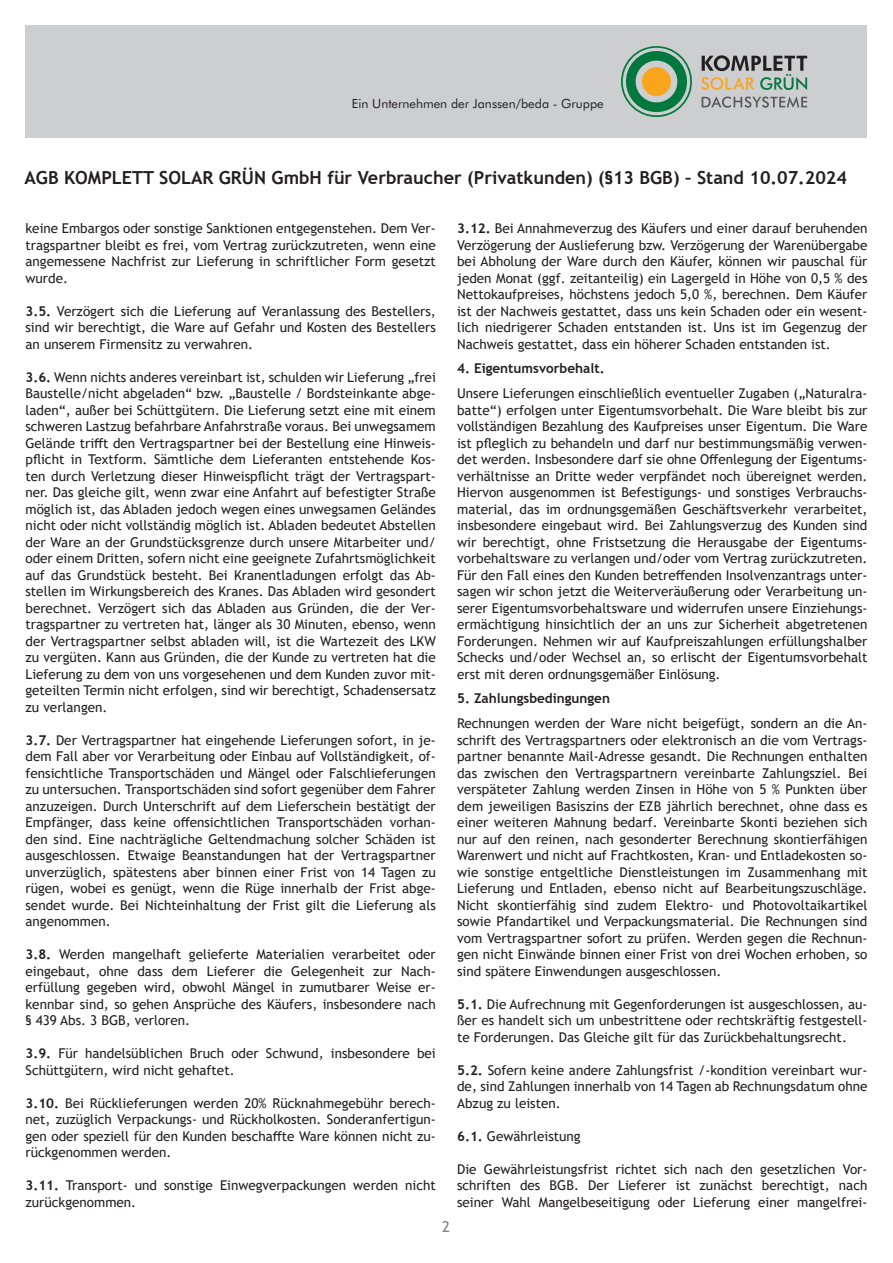
<style>
.page{position:relative;width:893px;height:1263px;background:#fff}
.page>*{position:absolute;margin:0;border:0;box-sizing:border-box;transform-origin:0 0}
.t1{font:700 18px "Trebuchet MS";color:#231f20}
.t2{font:15px "Trebuchet MS";color:#808285}
.t3{font:13.5px/16.5px "Trebuchet MS";color:#231f20;text-align:justify}
.t4{font:700 13.5px "Trebuchet MS";color:#231f20}
.t5{font:12.6px "Futura BT";color:#231f20}
.s1{font-weight:700}
</style>
<div class="page">
<div style="left:26px;top:26px;width:841px;height:112px;background:#cdced0"></div>
<svg style="left:621px;top:46px;width:186px;height:71px"></svg>
<p class="t5" style="left:352px;top:95px;width:253px">Ein Unternehmen der Janssen/beda - Gruppe</p>
<h1 class="t1" style="left:25px;top:166px;width:824px">AGB KOMPLETT SOLAR GRÜN GmbH für Verbraucher (Privatkunden) (§13 BGB) – Stand 10.07.2024</h1>
<p class="t3" style="left:26px;top:220px;width:412px">keine Embargos oder sonstige Sanktionen entgegenstehen. Dem Ver&shy;tragspartner bleibt es frei, vom Vertrag zurückzutreten, wenn eine angemessene Nachfrist zur Lieferung in schriftlicher Form gesetzt wurde.</p>
<p class="t3" style="left:26px;top:303px;width:412px"><span class="s1">3.5.</span> Verzögert sich die Lieferung auf Veranlassung des Bestellers, sind wir berechtigt, die Ware auf Gefahr und Kosten des Bestellers an unserem Firmensitz zu verwahren.</p>
<p class="t3" style="left:26px;top:369px;width:412px"><span class="s1">3.6.</span> Wenn nichts anderes vereinbart ist, schulden wir Lieferung „frei Baustelle/nicht abgeladen“ bzw. „Baustelle / Bordsteinkante abge&shy;laden“, außer bei Schüttgütern. Die Lieferung setzt eine mit einem schweren Lastzug befahrbare Anfahrstraße voraus. Bei unwegsamem Gelände trifft den Vertragspartner bei der Bestellung eine Hinweis&shy;pflicht in Textform. Sämtliche dem Lieferanten entstehende Kos&shy;ten durch Verletzung dieser Hinweispflicht trägt der Vertragspart&shy;ner. Das gleiche gilt, wenn zwar eine Anfahrt auf befestigter Straße möglich ist, das Abladen jedoch wegen eines unwegsamen Geländes nicht oder nicht vollständig möglich ist. Abladen bedeutet Abstellen der Ware an der Grundstücksgrenze durch unsere Mitarbeiter und/ oder einem Dritten, sofern nicht eine geeignete Zufahrtsmöglichkeit auf das Grundstück besteht. Bei Kranentladungen erfolgt das Ab&shy;stellen im Wirkungsbereich des Kranes. Das Abladen wird gesondert berechnet. Verzögert sich das Abladen aus Gründen, die der Ver&shy;tragspartner zu vertreten hat, länger als 30 Minuten, ebenso, wenn der Vertragspartner selbst abladen will, ist die Wartezeit des LKW zu vergüten. Kann aus Gründen, die der Kunde zu vertreten hat die Lieferung zu dem von uns vorgesehenen und dem Kunden zuvor mit&shy;geteilten Termin nicht erfolgen, sind wir berechtigt, Schadensersatz zu verlangen.</p>
<p class="t3" style="left:26px;top:732px;width:412px"><span class="s1">3.7.</span> Der Vertragspartner hat eingehende Lieferungen sofort, in je&shy;dem Fall aber vor Verarbeitung oder Einbau auf Vollständigkeit, of&shy;fensichtliche Transportschäden und Mängel oder Falschlieferungen zu untersuchen. Transportschäden sind sofort gegenüber dem Fahrer anzuzeigen. Durch Unterschrift auf dem Lieferschein bestätigt der Empfänger, dass keine offensichtlichen Transportschäden vorhan&shy;den sind. Eine nachträgliche Geltendmachung solcher Schäden ist ausgeschlossen. Etwaige Beanstandungen hat der Vertragspartner unverzüglich, spätestens aber binnen einer Frist von 14 Tagen zu rügen, wobei es genügt, wenn die Rüge innerhalb der Frist abge&shy;sendet wurde. Bei Nichteinhaltung der Frist gilt die Lieferung als angenommen.</p>
<p class="t3" style="left:26px;top:946px;width:412px"><span class="s1">3.8.</span> Werden mangelhaft gelieferte Materialien verarbeitet oder eingebaut, ohne dass dem Lieferer die Gelegenheit zur Nach&shy;erfüllung gegeben wird, obwohl Mängel in zumutbarer Weise er&shy;kennbar sind, so gehen Ansprüche des Käufers, insbesondere nach § 439 Abs. 3 BGB, verloren.</p>
<p class="t3" style="left:26px;top:1045px;width:412px"><span class="s1">3.9.</span> Für handelsüblichen Bruch oder Schwund, insbesondere bei<br>Schüttgütern, wird nicht gehaftet.</p>
<p class="t3" style="left:26px;top:1095px;width:412px"><span class="s1">3.10.</span> Bei Rücklieferungen werden 20% Rücknahmegebühr berech&shy;net, zuzüglich Verpackungs- und Rückholkosten. Sonderanfertigun&shy;gen oder speziell für den Kunden beschaffte Ware können nicht zu&shy;rückgenommen werden.</p>
<p class="t3" style="left:26px;top:1177px;width:412px"><span class="s1">3.11.</span> Transport- und sonstige Einwegverpackungen werden nicht zurückgenommen.</p>
<p class="t3" style="left:457px;top:220px;width:412px"><span class="s1">3.12.</span> Bei Annahmeverzug des Käufers und einer darauf beruhenden Verzögerung der Auslieferung bzw. Verzögerung der Warenübergabe bei Abholung der Ware durch den Käufer, können wir pauschal für jeden Monat (ggf. zeitanteilig) ein Lagergeld in Höhe von 0,5 % des Nettokaufpreises, höchstens jedoch 5,0 %, berechnen. Dem Käufer ist der Nachweis gestattet, dass uns kein Schaden oder ein wesent&shy;lich niedrigerer Schaden entstanden ist. Uns ist im Gegenzug der Nachweis gestattet, dass ein höherer Schaden entstanden ist.</p>
<p class="t4" style="left:457px;top:360px;width:149px">4. Eigentumsvorbehalt.</p>
<p class="t3" style="left:457px;top:385px;width:412px">Unsere Lieferungen einschließlich eventueller Zugaben („Naturalra&shy;batte“) erfolgen unter Eigentumsvorbehalt. Die Ware bleibt bis zur vollständigen Bezahlung des Kaufpreises unser Eigentum. Die Ware ist pfleglich zu behandeln und darf nur bestimmungsmäßig verwen&shy;det werden. Insbesondere darf sie ohne Offenlegung der Eigentums&shy;verhältnisse an Dritte weder verpfändet noch übereignet werden.<br>Hiervon ausgenommen ist Befestigungs- und sonstiges Verbrauchs&shy;material, das im ordnungsgemäßen Geschäftsverkehr verarbeitet, insbesondere eingebaut wird. Bei Zahlungsverzug des Kunden sind wir berechtigt, ohne Fristsetzung die Herausgabe der Eigentums&shy;vorbehaltsware zu verlangen und/oder vom Vertrag zurückzutreten.<br>Für den Fall eines den Kunden betreffenden Insolvenzantrags unter&shy;sagen wir schon jetzt die Weiterveräußerung oder Verarbeitung un&shy;serer Eigentumsvorbehaltsware und widerrufen unsere Einziehungs&shy;ermächtigung hinsichtlich der an uns zur Sicherheit abgetretenen Forderungen. Nehmen wir auf Kaufpreiszahlungen erfüllungshalber Schecks und/oder Wechsel an, so erlischt der Eigentumsvorbehalt erst mit deren ordnungsgemäßer Einlösung.</p>
<p class="t4" style="left:457px;top:690px;width:154px">5. Zahlungsbedingungen</p>
<p class="t3" style="left:457px;top:715px;width:412px">Rechnungen werden der Ware nicht beigefügt, sondern an die An&shy;schrift des Vertragspartners oder elektronisch an die vom Vertrags&shy;partner benannte Mail-Adresse gesandt. Die Rechnungen enthalten das zwischen den Vertragspartnern vereinbarte Zahlungsziel. Bei verspäteter Zahlung werden Zinsen in Höhe von 5 % Punkten über dem jeweiligen Basiszins der EZB jährlich berechnet, ohne dass es einer weiteren Mahnung bedarf. Vereinbarte Skonti beziehen sich nur auf den reinen, nach gesonderter Berechnung skontierfähigen Warenwert und nicht auf Frachtkosten, Kran- und Entladekosten so&shy;wie sonstige entgeltliche Dienstleistungen im Zusammenhang mit Lieferung und Entladen, ebenso nicht auf Bearbeitungszuschläge.<br>Nicht skontierfähig sind zudem Elektro- und Photovoltaikartikel sowie Pfandartikel und Verpackungsmaterial. Die Rechnungen sind vom Vertragspartner sofort zu prüfen. Werden gegen die Rechnun&shy;gen nicht Einwände binnen einer Frist von drei Wochen erhoben, so sind spätere Einwendungen ausgeschlossen.</p>
<p class="t3" style="left:457px;top:995px;width:412px"><span class="s1">5.1.</span> Die Aufrechnung mit Gegenforderungen ist ausgeschlossen, au&shy;ßer es handelt sich um unbestrittene oder rechtskräftig festgestell&shy;te Forderungen. Das Gleiche gilt für das Zurückbehaltungsrecht.</p>
<p class="t3" style="left:457px;top:1061px;width:412px"><span class="s1">5.2.</span> Sofern keine andere Zahlungsfrist /-kondition vereinbart wur&shy;de, sind Zahlungen innerhalb von 14 Tagen ab Rechnungsdatum ohne Abzug zu leisten.</p>
<p class="t3" style="left:457px;top:1127px;width:125px"><span class="s1">6.1.</span> Gewährleistung</p>
<p class="t3" style="left:457px;top:1160px;width:412px">Die Gewährleistungsfrist richtet sich nach den gesetzlichen Vor&shy;schriften des BGB. Der Lieferer ist zunächst berechtigt, nach seiner Wahl Mangelbeseitigung oder Lieferung einer mangelfrei-</p>
<p class="t2" style="left:442px;top:1217px;width:9px">2</p>
</div>
